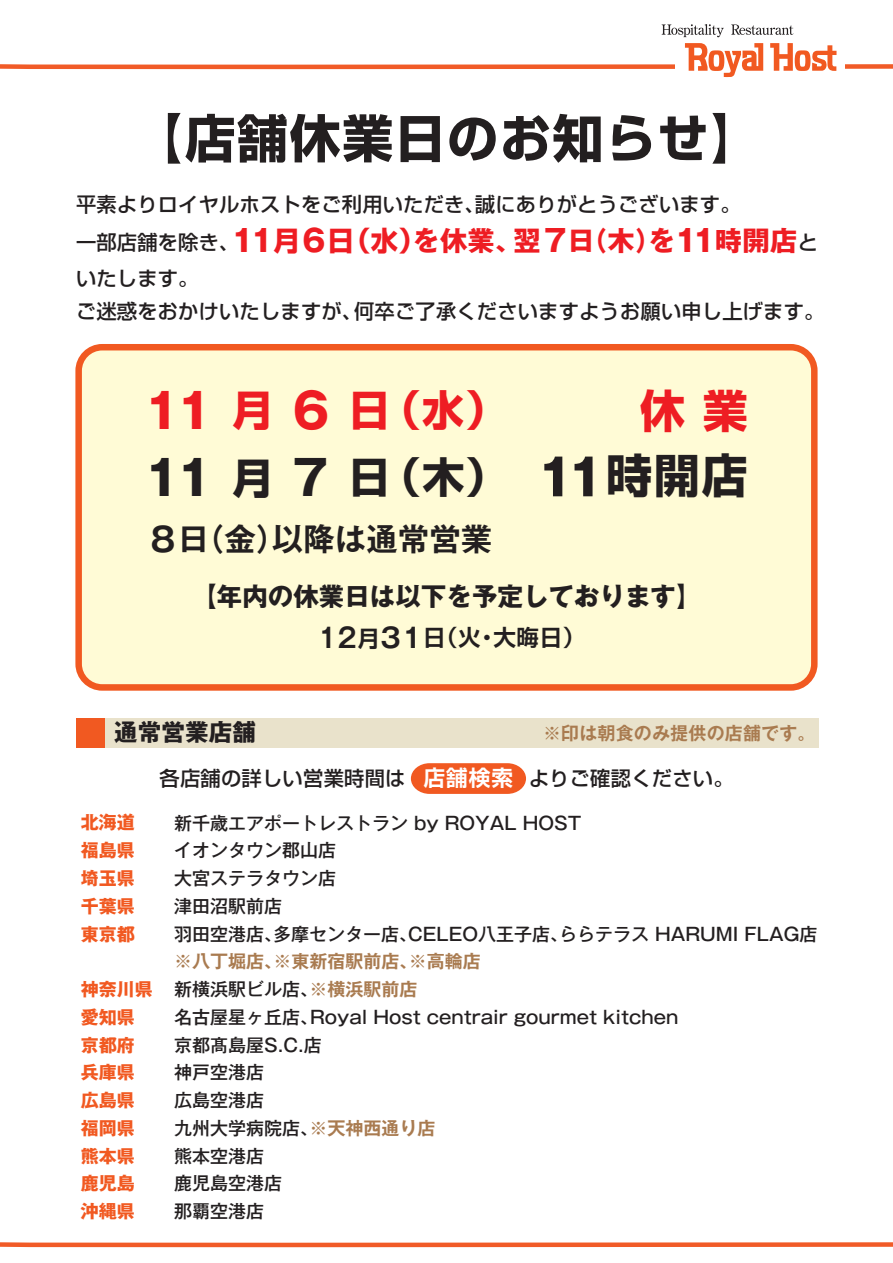
<style>
.page{position:relative;width:893px;height:1263px;background:#fff}
.page>*{position:absolute;margin:0;border:0;box-sizing:border-box;transform-origin:0 0}
.t1{font:700 51px "Shin Go Pro";letter-spacing:.03em;color:#231f20}
.t2{font:700 45px "Shin Go Pro";color:#ee1d23}
.t3{font:700 42px "Shin Go Pro";color:#231f20}
.t4{font:700 42px "Shin Go Pro";color:#ee1d23}
.t5{font:700 31.5px "Gothic MB101 Pro De";color:#231f20}
.t6{font:700 27.3px "Gothic MB101 Pro";letter-spacing:.01em;color:#ee1d23}
.t7{font:700 25.5px "Gothic MB101 Pro";color:#231f20}
.t8{font:700 23.7px "Gothic MB101 Pro";color:#231f20}
.t9{font:700 22.5px "Shin Go Pro De";color:#231f20}
.t10{font:700 21.6px "Shin Go Pro De";color:#fff}
.t11{font:500 20.25px/33px "Shin Go Pro";letter-spacing:.01em;color:#231f20}
.t12{font:500 18px/27.8px "Gothic MB101 Pro";color:#231f20}
.t13{font:700 18px/27.8px "Gothic MB101 Pro";color:#f15921;text-align:justify}
.t14{font:700 18px "Gothic MB101 Pro De";letter-spacing:.01em;color:#a97b50}
.s1{font-family:"Shin Go Pro";font-weight:500;font-size:20.25px;color:#231f20}
.s2{font-size:30.45px}
.s3{font-family:"Shin Go Pro"}
.s4{font-family:"Gothic MB101 Pro";font-size:48.3px}
.s5{font-family:"Gothic MB101 Pro";font-size:50.4px}
.s6{font-size:46.2px}
.s7{font-size:33px}
.s8{font-family:"Gothic MB101 Pro De";font-size:27px}
.s9{font-family:"Gothic MB101 Pro De";font-weight:700;color:#a97b50}
</style>
<div class="page">
<div style="left:79px;top:347px;width:735px;height:340px;background:#fffbd6;border-radius:23px"></div>
<div style="left:75px;top:344px;width:742px;height:347px;border:6px solid #f15921;border-radius:23px"></div>
<div style="left:77px;top:718px;width:741px;height:30px;background:#e9e2cb"></div>
<div style="left:77px;top:718px;width:28px;height:30px;background:#f15921"></div>
<svg style="left:0;top:1242px;width:893px;height:6px"></svg>
<svg style="left:0;top:43px;width:893px;height:34px"></svg>
<svg style="left:662px;top:24px;width:62px;height:13px"></svg>
<svg style="left:731px;top:24px;width:62px;height:11px"></svg>
<svg style="left:411px;top:763px;width:115px;height:31px"></svg>
<h1 class="t1" style="left:132px;top:98px;width:630px">【店舗休業日のお知らせ】</h1>
<p class="t11" style="left:76px;top:186px;width:666px">平素よりロイヤルホストをご利用いただき、誠にありがとうございます。</p>
<h3 class="t6" style="left:76px;top:218px;width:743px"><span class="s1">一部店舗を除き、</span><span class="s2">11</span><span class="s3">月</span><span class="s2">6</span><span class="s3">日（水）</span>を休業、翌<span class="s2">7</span>日（木）を<span class="s2">11</span>時開店<span class="s1">と</span></h3>
<p class="t11" style="left:76px;top:259px;width:750px">いたします。<br>ご迷惑をおかけいたしますが、何卒ご了承くださいますようお願い申し上げます。</p>
<h3 class="t4" style="left:144px;top:376px;width:365px"><span class="s4">11</span> 月 <span class="s4">6</span> 日（水）</h3>
<h2 class="t2" style="left:640px;top:375px;width:109px">休 業</h2>
<h3 class="t3" style="left:144px;top:444px;width:605px"><span class="s4">11</span> 月 <span class="s4">7</span> 日（木） <span class="s5">11</span><span class="s6">時開店</span></h3>
<h3 class="t5" style="left:150px;top:513px;width:343px"><span class="s7">8</span>日（金）以降は通常営業</h3>
<h3 class="t7" style="left:191px;top:575px;width:511px">【年内の休業日は以下を予定しております】</h3>
<h3 class="t8" style="left:114px;top:713px;width:143px">通常営業店舗</h3>
<p class="t9" style="left:318px;top:619px;width:269px"><span class="s8">12</span>月<span class="s8">31</span>日（火・大晦日）</p>
<p class="t14" style="left:543px;top:718px;width:274px">※印は朝食のみ提供の店舗です。</p>
<p class="t10" style="left:423px;top:760px;width:91px">店舗検索</p>
<p class="t11" style="left:160px;top:759px;width:576px">各店舗の詳しい営業時間は　　　　　　よりご確認ください。</p>
<p class="t13" style="left:81px;top:806px;width:56px">北海道福島県埼玉県千葉県東京都</p>
<p class="t13" style="left:81px;top:973px;width:74px;text-align:left">神奈川県愛知県京都府兵庫県広島県福岡県熊本県鹿児島沖縄県</p>
<p class="t12" style="left:174px;top:806px;width:645px">新千歳エアポートレストラン by ROYAL HOST<br>イオンタウン郡山店<br>大宮ステラタウン店<br>津田沼駅前店<br>羽田空港店、多摩センター店、CELEO八王子店、ららテラス HARUMI FLAG店</p>
<p class="t14" style="left:174px;top:946px;width:308px">※八丁堀店、※東新宿駅前店、※高輪店</p>
<p class="t12" style="left:174px;top:973px;width:506px">新横浜駅ビル店、<span class="s9">※横浜駅前店<br></span>名古屋星ヶ丘店、Royal Host centrair gourmet kitchen京都髙島屋S.C.店<br>神戸空港店<br>広島空港店<br>九州大学病院店、<span class="s9">※天神西通り店<br></span>熊本空港店<br>鹿児島空港店<br>那覇空港店</p>
</div>
